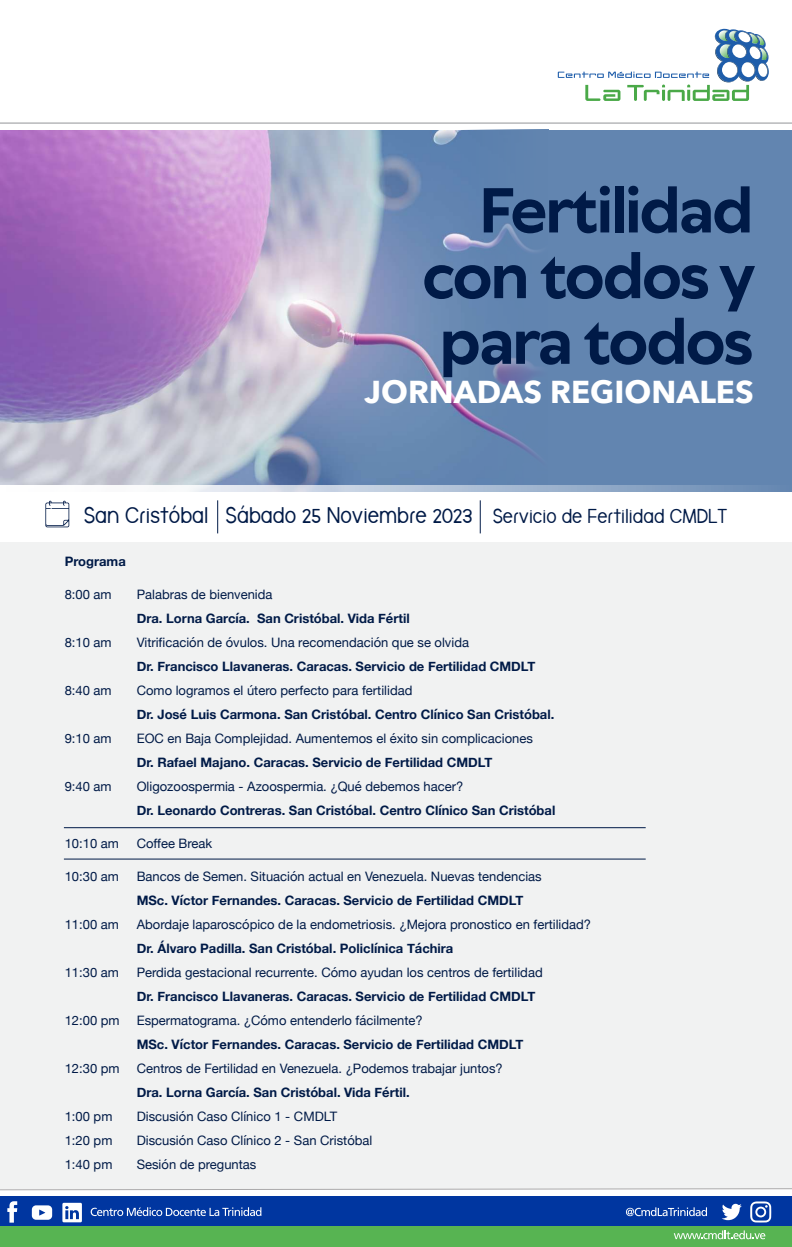
<style>
.page{position:relative;width:792px;height:1247px;background:#fff}
.page>*{position:absolute;margin:0;border:0;box-sizing:border-box;transform-origin:0 0}
.t1{font:700 60.6px/65.6px "TT Wellingtons Trl";letter-spacing:-.05em;color:#001a47;text-align:justify}
.t2{font:700 31.6px "Avenir Next";color:#fff}
.t3{font:700 23.1px "The Brooklyn Smooth";color:#001a47}
.t4{font:13px "Helvetica Neue";color:#001a47}
.t5{font:700 13px "Helvetica Neue";color:#001a47}
.s1{font-size:20.5px}
</style>
<div class="page">
<div style="left:498px;top:123px;width:294px;height:368px;background:#6285b0"></div>
<img style="left:0;top:130px;width:462px;height:355px">
<div style="left:0;top:542px;width:791px;height:647px;background:#f1f2f2"></div>
<div style="left:0;top:0;width:792px;height:129px;background:#fff"></div>
<div style="left:0;top:1224px;width:792px;height:22px;background:#57b452"></div>
<div style="left:0;top:1195px;width:792px;height:30px;background:#0036a0"></div>
<svg style="left:7px;top:1201px;width:10px;height:21px"></svg>
<svg style="left:722px;top:1203px;width:20px;height:16px"></svg>
<svg style="left:750px;top:1201px;width:21px;height:21px"></svg>
<svg style="left:32px;top:1205px;width:20px;height:14px"></svg>
<svg style="left:626px;top:1207px;width:81px;height:8px"></svg>
<svg style="left:91px;top:1207px;width:170px;height:8px"></svg>
<svg style="left:674px;top:1230px;width:91px;height:8px"></svg>
<svg style="left:62px;top:1202px;width:20px;height:20px"></svg>
<svg style="left:558px;top:29px;width:211px;height:72px"></svg>
<svg style="left:0;top:1187px;width:792px;height:3px"></svg>
<hr style="left:0;top:123px;width:792px;height:1px;background:#939598">
<svg style="left:45px;top:500px;width:24px;height:27px"></svg>
<hr style="left:217px;top:500px;width:1px;height:33px;background:#001a47">
<hr style="left:480px;top:500px;width:1px;height:33px;background:#001a47">
<svg style="left:462px;top:129px;width:76px;height:356px"></svg>
<svg style="left:190px;top:485px;width:565px;height:6px;background:#adbed5"></svg>
<hr style="left:64px;top:827px;width:582px;height:1px;background:#001a47">
<hr style="left:64px;top:858px;width:582px;height:1px;background:#001a47">
<h1 class="t1" style="left:422px;top:177px;width:336px;text-indent:57px">Fertilidad con todos y para todos</h1>
<h2 class="t2" style="left:364px;top:364px;width:391px">JORNADAS REGIONALES</h2>
<h3 class="t3" style="left:84px;top:500px;width:645px">San Cristóbal Sábado 25 Noviembre 2023 <span class="s1">Servicio de Fertilidad CMDLT</span></h3>
<p class="t5" style="left:65px;top:551px;width:63px">Programa</p>
<p class="t4" style="left:65px;top:584px;width:48px">8:00 am</p>
<p class="t4" style="left:137px;top:584px;width:137px">Palabras de bienvenida</p>
<p class="t5" style="left:137px;top:608px;width:274px">Dra. Lorna García. San Cristóbal. Vida Fértil</p>
<p class="t4" style="left:65px;top:632px;width:48px">8:10 am</p>
<p class="t4" style="left:137px;top:632px;width:334px">Vitrificación de óvulos. Una recomendación que se olvida</p>
<p class="t5" style="left:137px;top:656px;width:400px">Dr. Francisco Llavaneras. Caracas. Servicio de Fertilidad CMDLT</p>
<p class="t4" style="left:65px;top:680px;width:48px">8:40 am</p>
<p class="t4" style="left:137px;top:680px;width:277px">Como logramos el útero perfecto para fertilidad</p>
<p class="t5" style="left:137px;top:704px;width:419px">Dr. José Luis Carmona. San Cristóbal. Centro Clínico San Cristóbal.</p>
<p class="t4" style="left:65px;top:728px;width:48px">9:10 am</p>
<p class="t4" style="left:137px;top:728px;width:398px">EOC en Baja Complejidad. Aumentemos el éxito sin complicaciones</p>
<p class="t5" style="left:137px;top:751px;width:357px">Dr. Rafael Majano. Caracas. Servicio de Fertilidad CMDLT</p>
<p class="t4" style="left:65px;top:776px;width:48px">9:40 am</p>
<p class="t4" style="left:137px;top:776px;width:328px">Oligozoospermia - Azoospermia. ¿Qué debemos hacer?</p>
<p class="t5" style="left:137px;top:799px;width:420px">Dr. Leonardo Contreras. San Cristóbal. Centro Clínico San Cristóbal</p>
<p class="t4" style="left:65px;top:833px;width:56px">10:10 am</p>
<p class="t4" style="left:137px;top:833px;width:77px">Coffee Break</p>
<p class="t4" style="left:65px;top:866px;width:56px">10:30 am</p>
<p class="t4" style="left:137px;top:866px;width:407px">Bancos de Semen. Situación actual en Venezuela. Nuevas tendencias</p>
<p class="t5" style="left:137px;top:889px;width:388px">MSc. Víctor Fernandes. Caracas. Servicio de Fertilidad CMDLT</p>
<p class="t4" style="left:65px;top:914px;width:56px">11:00 am</p>
<p class="t4" style="left:137px;top:914px;width:456px">Abordaje laparoscópico de la endometriosis. ¿Mejora pronostico en fertilidad?</p>
<p class="t5" style="left:137px;top:937px;width:318px">Dr. Álvaro Padilla. San Cristóbal. Policlínica Táchira</p>
<p class="t4" style="left:65px;top:962px;width:56px">11:30 am</p>
<p class="t4" style="left:137px;top:962px;width:407px">Perdida gestacional recurrente. Cómo ayudan los centros de fertilidad</p>
<p class="t5" style="left:137px;top:985px;width:400px">Dr. Francisco Llavaneras. Caracas. Servicio de Fertilidad CMDLT</p>
<p class="t4" style="left:65px;top:1010px;width:56px">12:00 pm</p>
<p class="t4" style="left:137px;top:1010px;width:288px">Espermatograma. ¿Cómo entenderlo fácilmente?</p>
<p class="t5" style="left:137px;top:1033px;width:388px">MSc. Víctor Fernandes. Caracas. Servicio de Fertilidad CMDLT</p>
<p class="t4" style="left:65px;top:1058px;width:56px">12:30 pm</p>
<p class="t4" style="left:137px;top:1058px;width:367px">Centros de Fertilidad en Venezuela. ¿Podemos trabajar juntos?</p>
<p class="t5" style="left:137px;top:1081px;width:274px">Dra. Lorna García. San Cristóbal. Vida Fértil.</p>
<p class="t4" style="left:65px;top:1106px;width:49px">1:00 pm</p>
<p class="t4" style="left:137px;top:1106px;width:202px">Discusión Caso Clínico 1 - CMDLT</p>
<p class="t4" style="left:65px;top:1130px;width:49px">1:20 pm</p>
<p class="t4" style="left:137px;top:1130px;width:237px">Discusión Caso Clínico 2 - San Cristóbal</p>
<p class="t4" style="left:65px;top:1154px;width:49px">1:40 pm</p>
<p class="t4" style="left:137px;top:1154px;width:121px">Sesión de preguntas</p>
</div>
